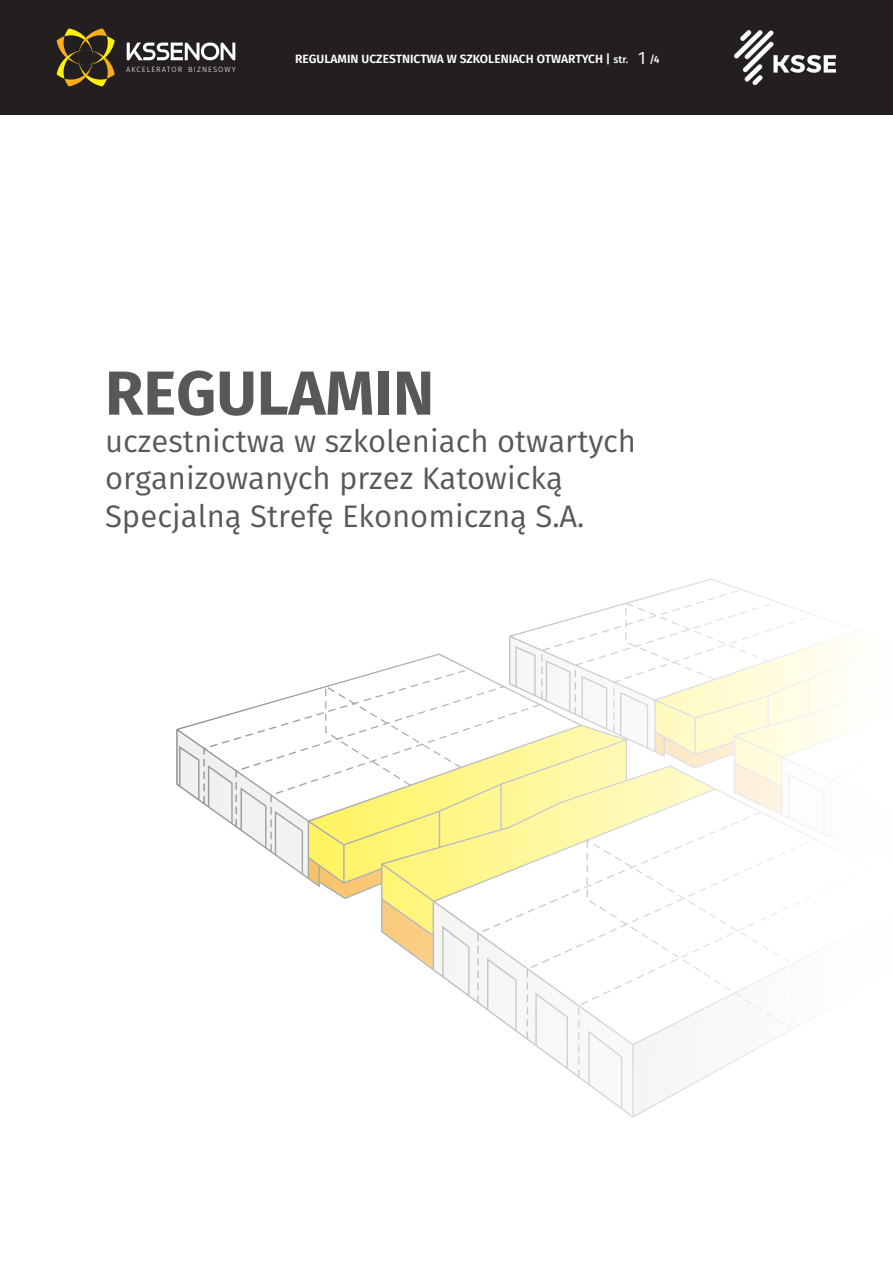
<style>
.page{position:relative;width:893px;height:1263px;background:#fff}
.page>*{position:absolute;margin:0;border:0;box-sizing:border-box;transform-origin:0 0}
.t1{font:700 62.25px "Fira Sans";color:#57585a}
.t2{font:31.05px "Fira Sans";color:#57585a}
.t3{font:18px "Fira Sans";color:#fff}
.t4{font:600 12px "Fira Sans";color:#fff}
.t5{font:500 10.5px "Fira Sans";color:#fff}
.t6{font:300 7.65px "Fira Sans";letter-spacing:.14em;color:#fff}
.s1{font-weight:500;font-size:10.5px}
</style>
<div class="page">
<div style="left:0;top:0;width:893px;height:115px;background:#231f20"></div>
<svg style="left:127px;top:43px;width:108px;height:17px"></svg>
<svg style="left:57px;top:28px;width:58px;height:58px"></svg>
<img style="left:735px;top:30px;width:101px;height:55px">
<img style="left:176px;top:578px;width:673px;height:539px">
<p class="t6" style="left:126px;top:65px;width:111px">AKCELERATOR BIZNESOWY</p>
<p class="t3" style="left:638px;top:45px;width:9px">1</p>
<p class="t4" style="left:295px;top:49px;width:335px">REGULAMIN UCZESTNICTWA W SZKOLENIACH OTWARTYCH | <span class="s1">str.</span></p>
<p class="t5" style="left:649px;top:51px;width:12px">/4</p>
<p class="t1" style="left:105px;top:340px;width:331px">REGULAMIN</p>
<p class="t2" style="left:105px;top:418px;width:533px">uczestnictwa w szkoleniach otwartych</p>
<p class="t2" style="left:105px;top:455px;width:459px">organizowanych przez Katowicką</p>
<p class="t2" style="left:105px;top:493px;width:481px">Specjalną Strefę Ekonomiczną S.A.</p>
</div>
